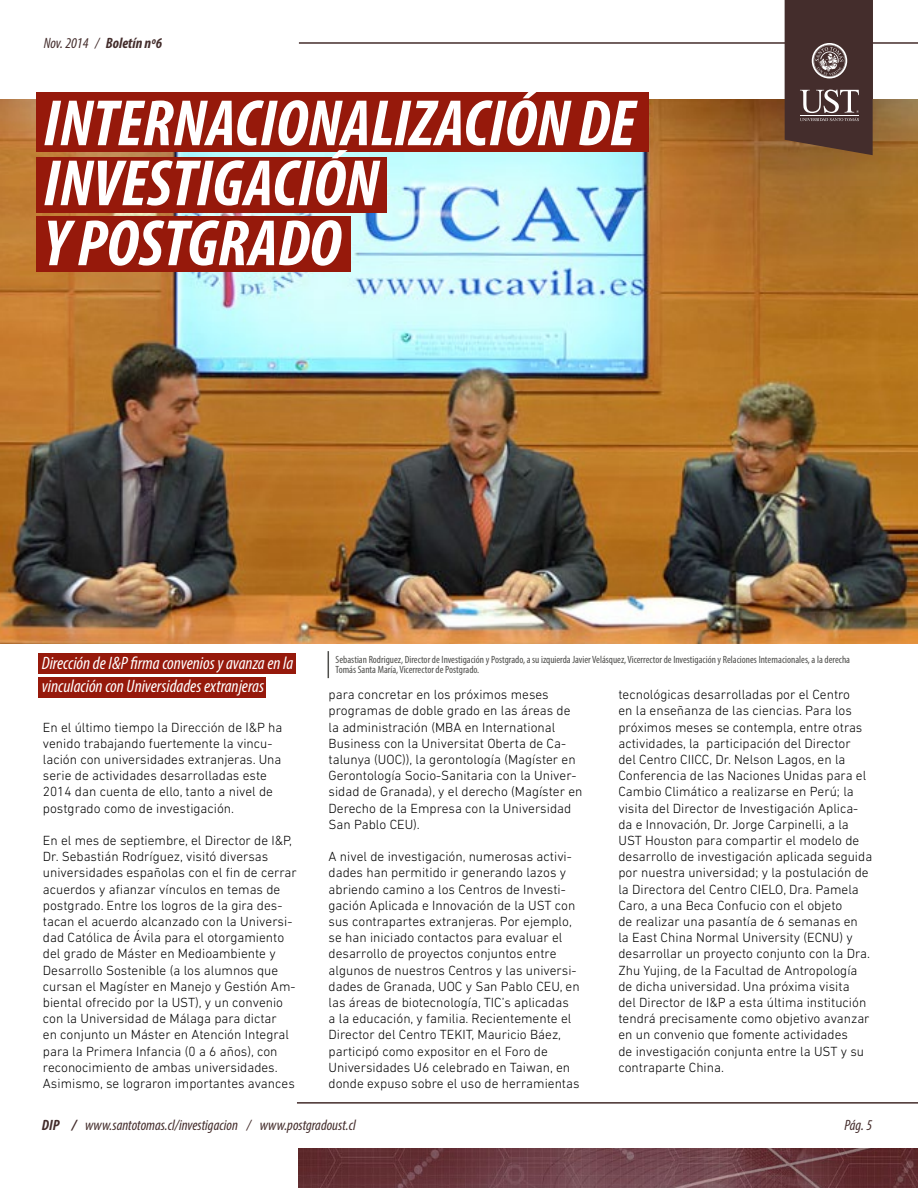
<style>
.page{position:relative;width:918px;height:1188px;background:#fff}
.page>*{position:absolute;margin:0;border:0;box-sizing:border-box;transform-origin:0 0}
.t1{font:italic 700 condensed 66px/60px "Myriad Pro";color:#fff}
.t2{font:italic condensed 18px/22.5px "Myriad Pro";color:#fff}
.t3{font:italic condensed 15px "Myriad Pro";color:#442d2c}
.t4{font:italic 700 condensed 15px "Myriad Pro";color:#442d2c}
.t5{font:300 13.5px/16.2px "DIN Next LT Pro";color:#000}
.t6{font:condensed 10.5px/10.5px "Myriad Pro";color:#4e4e4b}
.s1{font-weight:400}
.s2{font-weight:700}
</style>
<div class="page">
<img style="left:298px;top:1148px;width:620px;height:40px">
<hr style="left:297px;top:1102px;width:621px;height:2px;background:#442d2c">
<hr style="left:299px;top:42px;width:619px;height:2px;background:#442d2c">
<img style="left:0;top:99px;width:918px;height:545px">
<svg style="left:784px;top:0;width:90px;height:156px;background:#56403b"></svg>
<div style="left:38px;top:678px;width:228px;height:20px;background:#96190b"></div>
<div style="left:38px;top:654px;width:258px;height:20px;background:#96190b"></div>
<svg style="left:328px;top:651px;width:1px;height:27px"></svg>
<div style="left:37px;top:92px;width:612px;height:60px;background:#96190b"></div>
<div style="left:37px;top:157px;width:350px;height:56px;background:#96190b"></div>
<div style="left:37px;top:216px;width:314px;height:55px;background:#96190b"></div>
<p class="t4" style="left:44px;top:33px;width:120px"><span class="s1">Nov. 2014 /</span> BOLETÍN Nº6</p>
<h1 class="t1" style="left:43px;top:92px;width:593px">INTERNACIONALIZACIÓN DE<br>INVESTIGACIÓN<br>Y POSTGRADO</h1>
<h2 class="t2" style="left:42px;top:652px;width:253px">Dirección de I&amp;P firma convenios y avanza en la vinculación con Universidades extranjeras</h2>
<p class="t6" style="left:336px;top:654px;width:516px">Sebastian Rodriguez, Director de Investigación y Postgrado, a su izquierda Javier Velásquez, Vicerrector de Investigación y Relaciones Internacionales, a la derecha<br>Tomás Santa María, Vicerrector de Postgrado.</p>
<p class="t5" style="left:329px;top:686px;width:255px">para concretar en los próximos meses programas de doble grado en las áreas de la administración (MBA en International Business con la Universitat Oberta de Ca&shy;talunya (UOC)), la gerontología (Magíster en Gerontología Socio-Sanitaria con la Univer&shy;sidad de Granada), y el derecho (Magíster en Derecho de la Empresa con la Universidad San Pablo CEU).</p>
<p class="t5" style="left:329px;top:848px;width:253px">A nivel de investigación, numerosas activi&shy;dades han permitido ir generando lazos y abriendo camino a los Centros de Investi&shy;gación Aplicada e Innovación de la UST con sus contrapartes extranjeras. Por ejemplo, se han iniciado contactos para evaluar el desarrollo de proyectos conjuntos entre algunos de nuestros Centros y las universi&shy;dades de Granada, UOC y San Pablo CEU, en las áreas de biotecnología, TIC’s aplicadas<br>a la educación, y familia. Recientemente el Director del Centro TEKIT, Mauricio Báez, participó como expositor en el Foro de Universidades U6 celebrado en Taiwan, en donde expuso sobre el uso de herramientas</p>
<p class="t5" style="left:618px;top:686px;width:255px">tecnológicas desarrolladas por el Centro<br>en la enseñanza de las ciencias. Para los próximos meses se contempla, entre otras actividades, la participación del Director<br>del Centro CIICC, Dr. Nelson Lagos, en la Conferencia de las Naciones Unidas para el Cambio Climático a realizarse en Perú; la visita del Director de Investigación Aplica&shy;da e Innovación, Dr. Jorge Carpinelli, a la UST Houston para compartir el modelo de desarrollo de investigación aplicada seguida por nuestra universidad; y la postulación de la Directora del Centro CIELO, Dra. Pamela Caro, a una Beca Confucio con el objeto<br>de realizar una pasantía de 6 semanas en<br>la East China Normal University (ECNU) y desarrollar un proyecto conjunto con la Dra.<br>Zhu Yujing, de la Facultad de Antropología de dicha universidad. Una próxima visita<br>del Director de I&amp;P a esta última institución tendrá precisamente como objetivo avanzar en un convenio que fomente actividades<br>de investigación conjunta entre la UST y su contraparte China.</p>
<p class="t5" style="left:43px;top:719px;width:241px">En el último tiempo la Dirección de I&amp;P ha venido trabajando fuertemente la vincu&shy;lación con universidades extranjeras. Una serie de actividades desarrolladas este 2014 dan cuenta de ello, tanto a nivel de postgrado como de investigación.</p>
<p class="t5" style="left:43px;top:832px;width:255px">En el mes de septiembre, el Director de I&amp;P, Dr. Sebastián Rodríguez, visitó diversas universidades españolas con el fin de cerrar acuerdos y afianzar vínculos en temas de postgrado. Entre los logros de la gira des&shy;tacan el acuerdo alcanzado con la Universi&shy;dad Católica de Ávila para el otorgamiento del grado de Máster en Medioambiente y Desarrollo Sostenible (a los alumnos que cursan el Magíster en Manejo y Gestión Am&shy;biental ofrecido por la UST), y un convenio con la Universidad de Málaga para dictar<br>en conjunto un Máster en Atención Integral para la Primera Infancia (0 a 6 años), con reconocimiento de ambas universidades.<br>Asimismo, se lograron importantes avances</p>
<p class="t3" style="left:42px;top:1116px;width:316px"><span class="s2">DIP /</span> www.santotomas.cl/investigacion / www.postgradoust.cl</p>
<p class="t3" style="left:844px;top:1116px;width:29px">Pág. 5</p>
</div>
